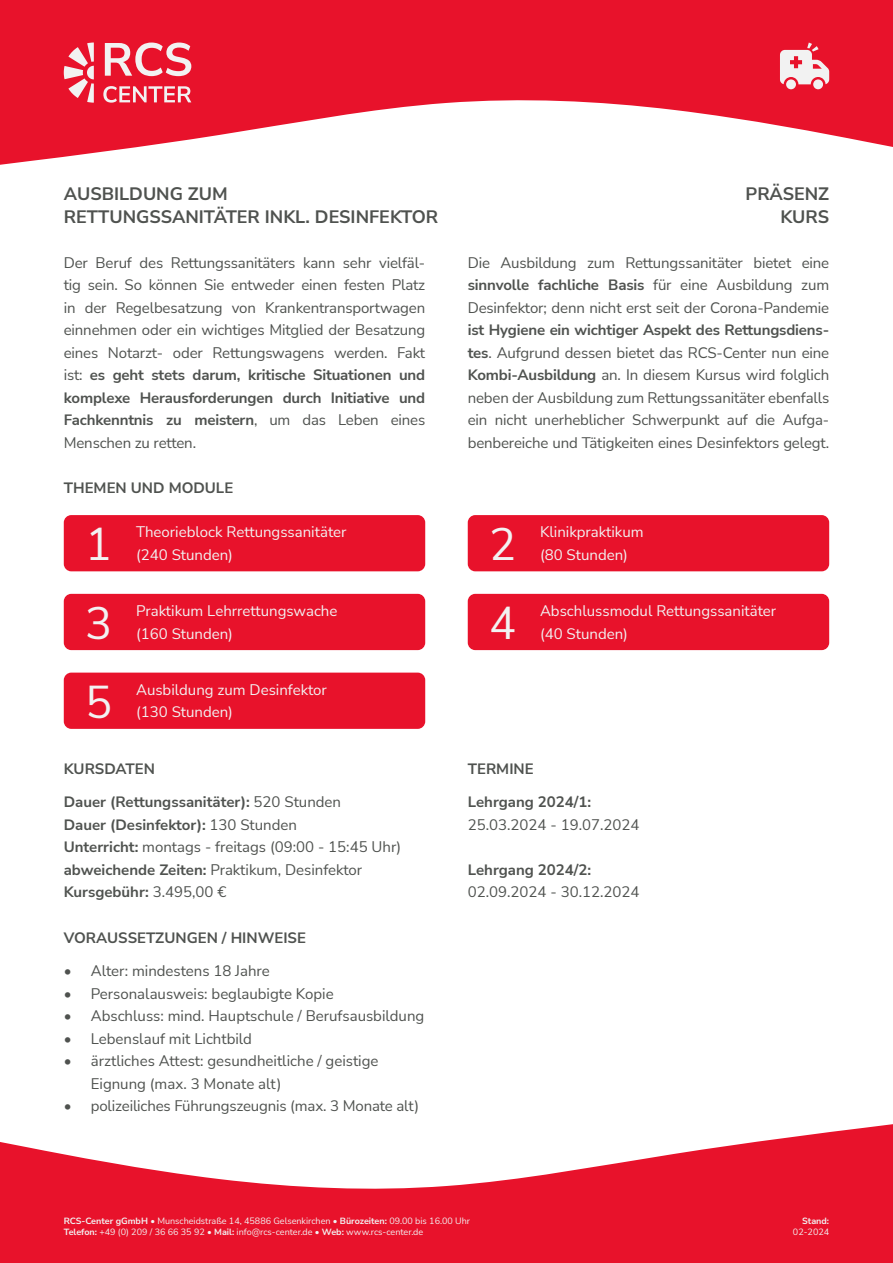
<style>
.page{position:relative;width:893px;height:1263px;background:#fff}
.page>*{position:absolute;margin:0;border:0;box-sizing:border-box;transform-origin:0 0}
.t1{font:45px "Nunito Sans";color:#f2f2f2}
.t2{font:700 18px/22.5px "Nunito Sans";color:#4f524f}
.t3{font:15px/22.5px "Nunito Sans";letter-spacing:-.005em;color:#4f524f;text-align:justify}
.t4{font:700 15px/22.5px "Nunito Sans";color:#4f524f}
.t5{font:15px "Nunito Sans";color:#f2f2f2}
.t6{font:9px/11.2px "Nunito Sans";color:#f2f2f2}
.t7{font:700 9px "Nunito Sans";color:#f2f2f2}
.s1{font-weight:700}
.s2{font-weight:400}
</style>
<div class="page">
<svg style="left:0;top:0;width:893px;height:165px;fill:#e8122b"></svg>
<svg style="left:103px;top:86px;width:88px;height:17px"></svg>
<svg style="left:105px;top:43px;width:86px;height:33px"></svg>
<svg style="left:64px;top:43px;width:30px;height:60px"></svg>
<div style="left:786px;top:79px;width:10px;height:10px;background:#f2f2f2;border-radius:50%"></div>
<div style="left:813px;top:79px;width:10px;height:10px;background:#f2f2f2;border-radius:50%"></div>
<svg style="left:780px;top:43px;width:49px;height:41px"></svg>
<svg style="left:0;top:1124px;width:893px;height:139px;fill:#e8122b"></svg>
<div style="left:64px;top:515px;width:361px;height:56px;background:#e8122b;border-radius:8px"></div>
<div style="left:468px;top:515px;width:361px;height:56px;background:#e8122b;border-radius:8px"></div>
<div style="left:64px;top:594px;width:361px;height:56px;background:#e8122b;border-radius:8px"></div>
<div style="left:468px;top:594px;width:361px;height:56px;background:#e8122b;border-radius:8px"></div>
<div style="left:64px;top:673px;width:361px;height:56px;background:#e8122b;border-radius:8px"></div>
<p class="t2" style="left:746px;top:182px;width:85px;text-align:right">PRÄSENZ<br>KURS</p>
<p class="t2" style="left:64px;top:182px;width:376px">AUSBILDUNG ZUM<br>RETTUNGSSANITÄTER INKL. DESINFEKTOR</p>
<p class="t3" style="left:64px;top:250px;width:363px">Der Beruf des Rettungssanitäters kann sehr vielfäl&shy;tig sein. So können Sie entweder einen festen Platz in der Regelbesatzung von Krankentransportwagen einnehmen oder ein wichtiges Mitglied der Besatzung eines Notarzt- oder Rettungswagens werden. Fakt ist: <span class="s1">es geht stets darum, kritische Situationen und komplexe Herausforderungen durch Initiative und Fachkenntnis zu meistern</span>, um das Leben eines Menschen zu retten.</p>
<p class="t3" style="left:468px;top:250px;width:363px">Die Ausbildung zum Rettungssanitäter bietet eine <span class="s1">sinnvolle fachliche Basis</span> für eine Ausbildung zum Desinfektor; denn nicht erst seit der Corona-Pandemie</p>
<p class="t3" style="left:468px;top:318px;width:363px"><span class="s1">ist Hygiene ein wichtiger Aspekt des Rettungsdiens&shy;tes</span>. Aufgrund dessen bietet das RCS-Center nun eine <span class="s1">Kombi-Ausbildung</span> an. In diesem Kursus wird folglich neben der Ausbildung zum Rettungssanitäter ebenfalls ein nicht unerheblicher Schwerpunkt auf die Aufga&shy;benbereiche und Tätigkeiten eines Desinfektors gelegt.</p>
<p class="t4" style="left:64px;top:476px;width:171px">THEMEN UND MODULE</p>
<p class="t5" style="left:136px;top:522px;width:212px">Theorieblock Rettungssanitäter</p>
<h1 class="t1" style="left:85px;top:513px;width:28px">1</h1>
<p class="t5" style="left:136px;top:544px;width:98px">(240 Stunden)</p>
<h1 class="t1" style="left:85px;top:592px;width:28px">3</h1>
<h1 class="t1" style="left:85px;top:671px;width:28px">5</h1>
<p class="t5" style="left:136px;top:600px;width:203px">Praktikum Lehrrettungswache</p>
<p class="t5" style="left:136px;top:623px;width:98px">(160 Stunden)</p>
<p class="t5" style="left:136px;top:679px;width:192px">Ausbildung zum Desinfektor</p>
<p class="t5" style="left:136px;top:702px;width:98px">(130 Stunden)</p>
<p class="t4" style="left:64px;top:757px;width:93px">KURSDATEN</p>
<p class="t4" style="left:64px;top:790px;width:339px">Dauer (Rettungssanitäter): <span class="s2">520 Stunden<br></span>Dauer (Desinfektor): <span class="s2">130 Stunden<br></span>Unterricht: <span class="s2">montags - freitags (09:00 - 15:45 Uhr) </span>abweichende Zeiten: <span class="s2">Praktikum, Desinfektor </span>Kursgebühr: <span class="s2">3.495,00 €</span></p>
<p class="t4" style="left:64px;top:926px;width:244px">VORAUSSETZUNGEN / HINWEISE</p>
<p class="t3" style="left:64px;top:959px;width:208px">• Alter: mindestens 18 Jahre</p>
<p class="t3" style="left:64px;top:982px;width:271px">• Personalausweis: beglaubigte Kopie</p>
<p class="t3" style="left:64px;top:1004px;width:362px">• Abschluss: mind. Hauptschule / Berufsausbildung</p>
<p class="t3" style="left:64px;top:1027px;width:190px">• Lebenslauf mit Lichtbild</p>
<p class="t3" style="left:91px;top:1049px;width:289px;text-indent:-27px">• ärztliches Attest: gesundheitliche / geistige<br>Eignung (max. 3 Monate alt)</p>
<p class="t3" style="left:64px;top:1094px;width:357px">• polizeiliches Führungszeugnis (max. 3 Monate alt)</p>
<h1 class="t1" style="left:489px;top:513px;width:28px">2</h1>
<h1 class="t1" style="left:489px;top:592px;width:28px">4</h1>
<p class="t5" style="left:540px;top:522px;width:105px">Klinikpraktikum</p>
<p class="t5" style="left:540px;top:544px;width:89px">(80 Stunden)</p>
<p class="t5" style="left:540px;top:600px;width:238px">Abschlussmodul Rettungssanitäter</p>
<p class="t5" style="left:540px;top:623px;width:89px">(40 Stunden)</p>
<p class="t4" style="left:468px;top:757px;width:67px">TERMINE</p>
<p class="t4" style="left:468px;top:790px;width:125px">Lehrgang 2024/1:</p>
<p class="t3" style="left:468px;top:813px;width:173px">25.03.2024 - 19.07.2024</p>
<p class="t4" style="left:468px;top:858px;width:125px">Lehrgang 2024/2:</p>
<p class="t3" style="left:468px;top:880px;width:173px">02.09.2024 - 30.12.2024</p>
<p class="t6" style="left:64px;top:1215px;width:408px"><span class="s1">RCS-Center gGmbH</span> • Munscheidstraße 14, 45886 Gelsenkirchen • <span class="s1">Bürozeiten:</span> 09.00 bis 16.00 Uhr<br><span class="s1">Telefon:</span> +49 (0) 209 / 36 66 35 92 • <span class="s1">Mail:</span> info@rcs-center.de • <span class="s1">Web:</span> www.rcs-center.de</p>
<p class="t7" style="left:802px;top:1214px;width:28px">Stand:</p>
<p class="t6" style="left:793px;top:1226px;width:38px">02-2024</p>
</div>
